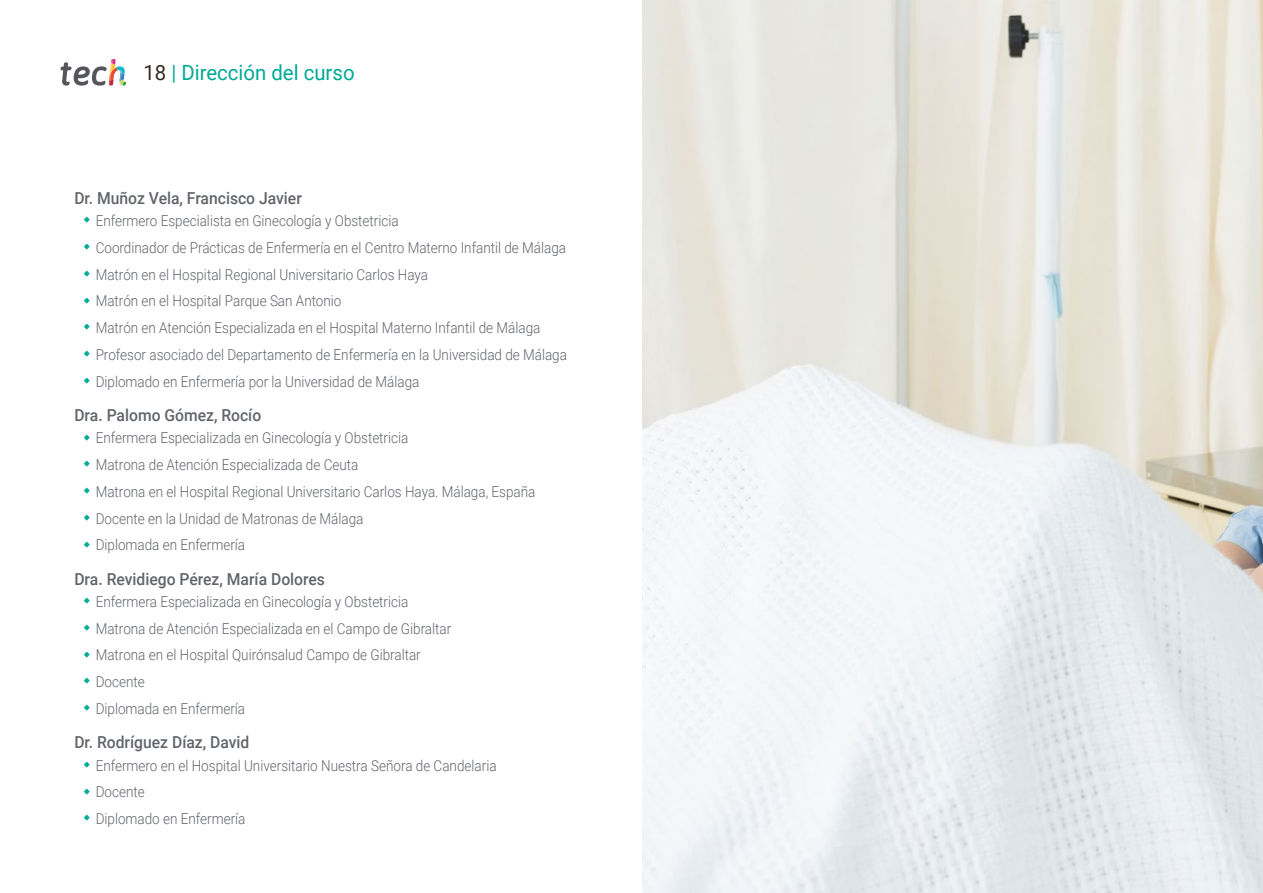
<style>
.page{position:relative;width:1263px;height:893px;background:#fff}
.page>*{position:absolute;margin:0;border:0;box-sizing:border-box;transform-origin:0 0}
.t1{font:21px "Roboto";color:#00a996}
.t2{font:500 16.5px "Roboto";color:#61646a;scale:.95 1}
.t3{font:300 15px/26.7px "Roboto";color:#61646a;scale:.9 1}
.s1{color:#312e20}
</style>
<div class="page">
<svg style="left:61px;top:59px;width:65px;height:27px"></svg>
<img style="left:642px;top:0;width:621px;height:893px">
<h1 class="t1" style="left:144px;top:57px;width:213px"><span class="s1">18</span> | Dirección del curso</h1>
<p class="t2" style="left:74px;top:186px;width:241px">Dr. Muñoz Vela, Francisco Javier</p>
<p class="t3" style="left:96px;top:207px;width:525px">Enfermero Especialista en Ginecología y Obstetricia<br>Coordinador de Prácticas de Enfermería en el Centro Materno Infantil de Málaga Matrón en el Hospital Regional Universitario Carlos Haya<br>Matrón en el Hospital Parque San Antonio<br>Matrón en Atención Especializada en el Hospital Materno Infantil de Málaga Profesor asociado del Departamento de Enfermería en la Universidad de Málaga Diplomado en Enfermería por la Universidad de Málaga</p>
<p class="t2" style="left:74px;top:403px;width:198px">Dra. Palomo Gómez, Rocío</p>
<p class="t3" style="left:96px;top:424px;width:490px">Enfermera Especializada en Ginecología y Obstetricia<br>Matrona de Atención Especializada de Ceuta<br>Matrona en el Hospital Regional Universitario Carlos Haya. Málaga, España Docente en la Unidad de Matronas de Málaga<br>Diplomada en Enfermería</p>
<p class="t2" style="left:74px;top:567px;width:265px">Dra. Revidiego Pérez, María Dolores</p>
<p class="t3" style="left:96px;top:588px;width:397px">Enfermera Especializada en Ginecología y Obstetricia Matrona de Atención Especializada en el Campo de Gibraltar Matrona en el Hospital Quirónsalud Campo de Gibraltar Docente<br>Diplomada en Enfermería</p>
<p class="t2" style="left:74px;top:731px;width:186px">Dr. Rodríguez Díaz, David</p>
<p class="t3" style="left:96px;top:751px;width:447px">Enfermero en el Hospital Universitario Nuestra Señora de Candelaria<br>Docente<br>Diplomado en Enfermería</p>
</div>
